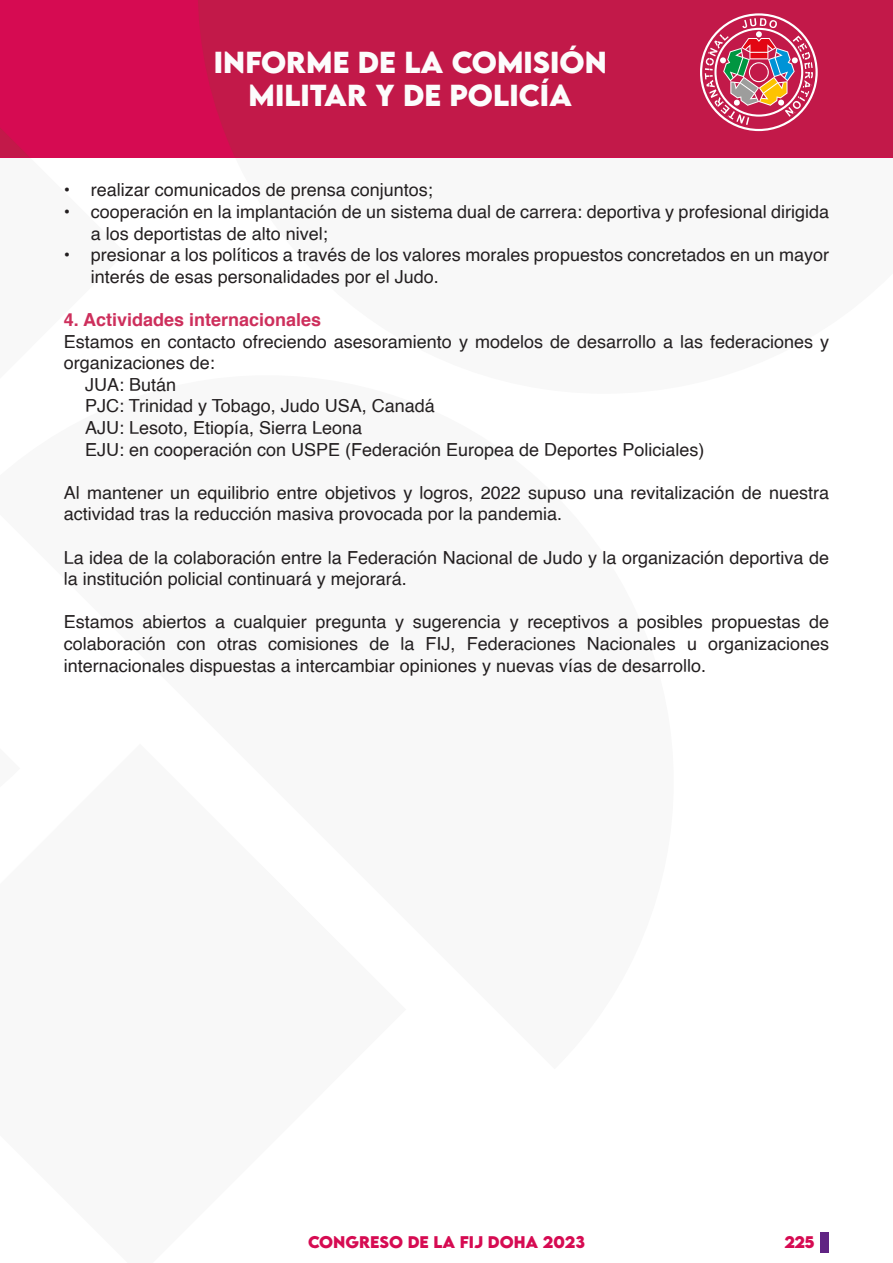
<style>
.page{position:relative;width:893px;height:1263px;background:#fff}
.page>*{position:absolute;margin:0;border:0;box-sizing:border-box;transform-origin:0 0}
.Page_headtitle{font:700 27px "LEMONMILK";color:#fcfcfc}
.Texte_contenu{font:18px/21.6px "Helvetica";color:#231f20}
.Sous-titre{font:700 18px "Helvetica";color:#cd2f5c}
.t1{font:700 15px "LEMONMILK";color:#d60b52}
</style>
<div class="page">
<div style="left:0;top:0;width:893px;height:157px;background:#d60b52"></div>
<svg style="left:0;top:128px;width:29px;height:29px"></svg>
<div style="left:198px;top:0;width:695px;height:157px;background:#c21949"></div>
<svg style="left:700px;top:13px;width:118px;height:118px;background:#c55771"></svg>
<div style="left:821px;top:1232px;width:8px;height:20px;background:#602483"></div>
<p class="Page_headtitle" style="left:214px;top:44px;width:394px">INFORME DE LA COMISIÓN</p>
<p class="Page_headtitle" style="left:249px;top:77px;width:325px">MILITAR Y DE POLICÍA</p>
<p class="Texte_contenu" style="left:64px;top:180px;width:371px">• realizar comunicados de prensa conjuntos;</p>
<p class="Texte_contenu" style="left:91px;top:201px;width:740px;text-indent:-27px">• cooperación en la implantación de un sistema dual de carrera: deportiva y profesional dirigida a los deportistas de alto nivel;</p>
<p class="Texte_contenu" style="left:91px;top:245px;width:740px;text-indent:-27px">• presionar a los políticos a través de los valores morales propuestos concretados en un mayor interés de esas personalidades por el Judo.</p>
<p class="Sous-titre" style="left:64px;top:305px;width:259px">4. Actividades internacionales</p>
<p class="Texte_contenu" style="left:64px;top:331px;width:767px">Estamos en contacto ofreciendo asesoramiento y modelos de desarrollo a las federaciones y organizaciones de:</p>
<p class="Texte_contenu" style="left:85px;top:374px;width:93px">JUA: Bután</p>
<p class="Texte_contenu" style="left:85px;top:396px;width:351px">PJC: Trinidad y Tobago, Judo USA, Canadá</p>
<p class="Texte_contenu" style="left:85px;top:417px;width:279px">AJU: Lesoto, Etiopía, Sierra Leona</p>
<p class="Texte_contenu" style="left:85px;top:439px;width:621px">EJU: en cooperación con USPE (Federación Europea de Deportes Policiales)</p>
<p class="Texte_contenu" style="left:64px;top:482px;width:767px">Al mantener un equilibrio entre objetivos y logros, 2022 supuso una revitalización de nuestra actividad tras la reducción masiva provocada por la pandemia.</p>
<p class="Texte_contenu" style="left:64px;top:547px;width:767px">La idea de la colaboración entre la Federación Nacional de Judo y la organización deportiva de la institución policial continuará y mejorará.</p>
<p class="Texte_contenu" style="left:64px;top:612px;width:767px;text-align:justify">Estamos abiertos a cualquier pregunta y sugerencia y receptivos a posibles propuestas de colaboración con otras comisiones de la FIJ, Federaciones Nacionales u organizaciones internacionales dispuestas a intercambiar opiniones y nuevas vías de desarrollo.</p>
<p class="t1" style="left:308px;top:1232px;width:278px">CONGRESO DE LA FIJ DOHA 2023</p>
<p class="t1" style="left:784px;top:1232px;width:32px">225</p>
</div>
